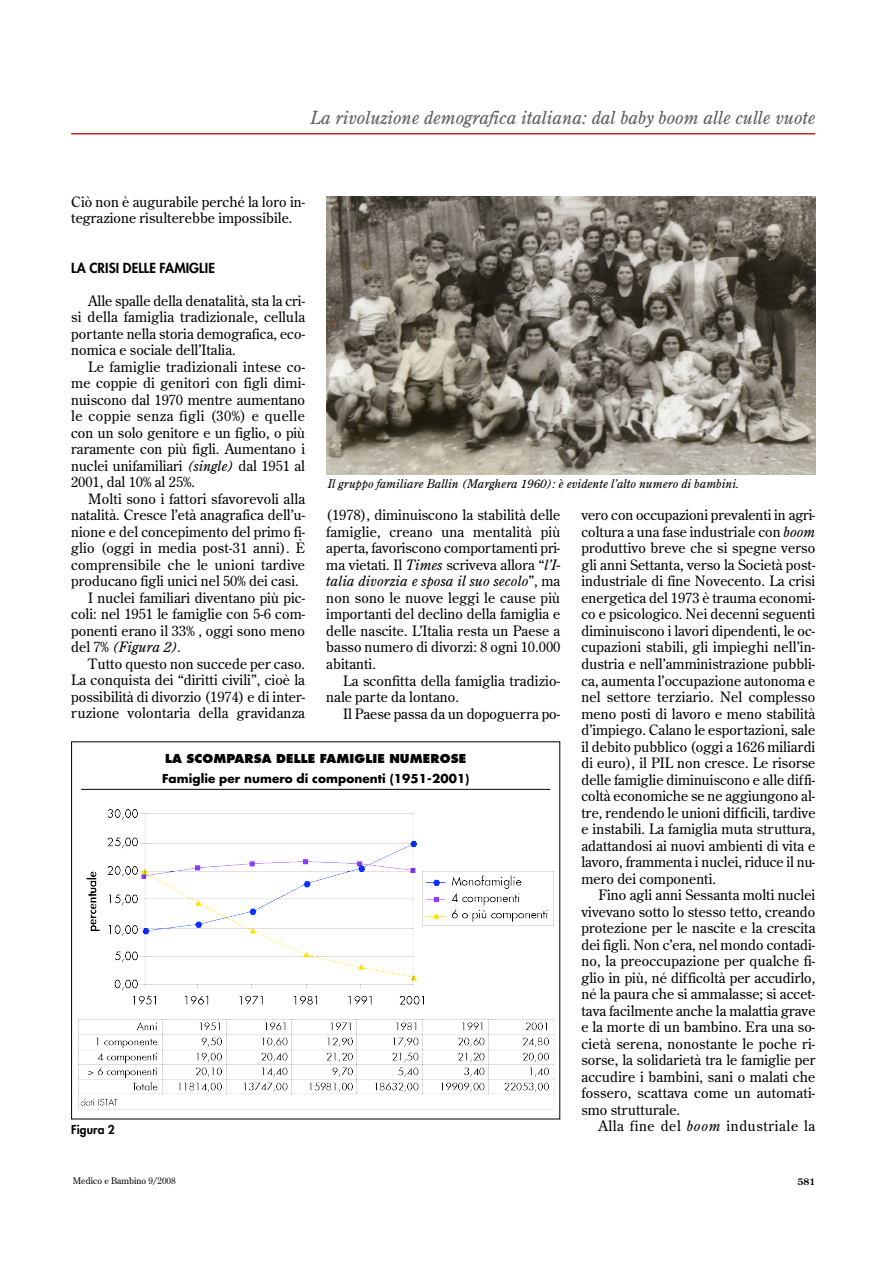
<style>
.page{position:relative;width:891px;height:1262px;background:#fff}
.page>*{position:absolute;margin:0;border:0;box-sizing:border-box;transform-origin:0 0}
.t1{font:italic 18px "Century Old Style";color:#5e5e5e}
.t2{font:14.25px/16.5px "Century Old Style";letter-spacing:.005em;color:#000;text-align:justify}
.t3{font:14.25px "Century Old Style";letter-spacing:.045em;color:#000}
.t4{font:italic 14.25px "Century Old Style";letter-spacing:.005em;color:#000}
.t5{font:800 13.5px "Futura";letter-spacing:.005em;color:#000}
.t6{font:italic 12px "Century Old Style";letter-spacing:.005em;color:#000}
.t7{font:700 12px "Futura";letter-spacing:.005em;color:#000}
.t8{font:800 12px "Futura";letter-spacing:.01em;color:#000}
.t9{font:800 12px "Futura";letter-spacing:.005em;color:#000}
.t10{font:9px "Century Old Style";color:#000}
.t11{font:700 9px "Century Old Style";color:#000}
.s1{font-style:italic}
.s2{font-style:normal}
</style>
<div class="page">
<hr style="left:71px;top:133px;width:744px;height:1px;background:#d51f1b">
<img style="left:78px;top:809px;width:476px;height:300px">
<svg style="left:81px;top:788px;width:470px;height:2px"></svg>
<img style="left:326px;top:196px;width:489px;height:278px">
<p class="t1" style="left:311px;top:111px;width:506px">La rivoluzione demografica italiana: dal baby boom alle culle vuote</p>
<p class="t2" style="left:71px;top:194px;width:235px">Ciò non è augurabile perché la loro in&shy;tegrazione risulterebbe impossibile.</p>
<p class="t5" style="left:71px;top:261px;width:145px">LA CRISI DELLE FAMIGLIE</p>
<p class="t2" style="left:71px;top:293px;width:235px;text-indent:17px">Alle spalle della denatalità, sta la cri&shy;si della famiglia tradizionale, cellula portante nella storia demografica, eco&shy;nomica e sociale dell’Italia.</p>
<p class="t2" style="left:71px;top:359px;width:235px;text-indent:17px">Le famiglie tradizionali intese co&shy;me coppie di genitori con figli dimi&shy;nuiscono dal 1970 mentre aumentano le coppie senza figli (30%) e quelle con un solo genitore e un figlio, o più raramente con più figli. Aumentano i nuclei unifamiliari <span class="s1">(single)</span> dal 1951 al 2001, dal 10% al 25%.</p>
<p class="t2" style="left:88px;top:491px;width:218px">Molti sono i fattori sfavorevoli alla</p>
<p class="t2" style="left:71px;top:508px;width:235px">natalità. Cresce l’età anagrafica dell’u-</p>
<p class="t2" style="left:71px;top:524px;width:235px">nione e del concepimento del primo fi-</p>
<p class="t2" style="left:71px;top:541px;width:235px">glio (oggi in media post-31 anni). È</p>
<p class="t2" style="left:71px;top:557px;width:235px">comprensibile che le unioni tardive</p>
<p class="t2" style="left:71px;top:574px;width:229px">producano figli unici nel 50% dei casi.</p>
<p class="t2" style="left:88px;top:590px;width:218px">I nuclei familiari diventano più pic-</p>
<p class="t2" style="left:71px;top:607px;width:235px">coli: nel 1951 le famiglie con 5-6 com-</p>
<p class="t2" style="left:71px;top:623px;width:235px">ponenti erano il 33% , oggi sono meno</p>
<p class="t4" style="left:71px;top:641px;width:112px"><span class="s2">del 7%</span> (Figura 2).</p>
<p class="t2" style="left:88px;top:656px;width:218px">Tutto questo non succede per caso.</p>
<p class="t2" style="left:71px;top:673px;width:235px">La conquista dei “diritti civili”, cioè la</p>
<p class="t2" style="left:71px;top:689px;width:235px">possibilità di divorzio (1974) e di inter-</p>
<p class="t2" style="left:71px;top:706px;width:235px">ruzione volontaria della gravidanza</p>
<p class="t6" style="left:328px;top:479px;width:413px">Il gruppo familiare Ballin (Marghera 1960): è evidente l’alto numero di bambini.</p>
<p class="t2" style="left:326px;top:508px;width:236px">(1978), diminuiscono la stabilità delle famiglie, creano una mentalità più aperta, favoriscono comportamenti pri&shy;ma vietati. Il <span class="s1">Times</span> scriveva allora “<span class="s1">l’I&shy;talia divorzia e sposa il suo secolo</span>”, ma non sono le nuove leggi le cause più importanti del declino della famiglia e delle nascite. L’Italia resta un Paese a basso numero di divorzi: 8 ogni 10.000 abitanti.</p>
<p class="t2" style="left:326px;top:673px;width:235px;text-indent:17px">La sconfitta della famiglia tradizio&shy;nale parte da lontano.</p>
<p class="t2" style="left:343px;top:706px;width:218px">Il Paese passa da un dopoguerra po-</p>
<p class="t2" style="left:581px;top:508px;width:236px">vero con occupazioni prevalenti in agri&shy;coltura a una fase industriale con <span class="s1">boom </span>produttivo breve che si spegne verso gli anni Settanta, verso la Società post&shy;industriale di fine Novecento. La crisi energetica del 1973 è trauma economi&shy;co e psicologico. Nei decenni seguenti diminuiscono i lavori dipendenti, le oc&shy;cupazioni stabili, gli impieghi nell’in&shy;dustria e nell’amministrazione pubbli&shy;ca, aumenta l’occupazione autonoma e nel settore terziario. Nel complesso meno posti di lavoro e meno stabilità d’impiego. Calano le esportazioni, sale il debito pubblico (oggi a 1626 miliardi di euro), il PIL non cresce. Le risorse delle famiglie diminuiscono e alle diffi&shy;coltà economiche se ne aggiungono al&shy;tre, rendendo le unioni difficili, tardive e instabili. La famiglia muta struttura, adattandosi ai nuovi ambienti di vita e lavoro, frammenta i nuclei, riduce il nu&shy;mero dei componenti.</p>
<p class="t2" style="left:581px;top:887px;width:236px;text-indent:17px">Fino agli anni Sessanta molti nuclei vivevano sotto lo stesso tetto, creando protezione per le nascite e la crescita dei figli. Non c’era, nel mondo contadi&shy;no, la preoccupazione per qualche fi&shy;glio in più, né difficoltà per accudirlo, né la paura che si ammalasse; si accet&shy;tava facilmente anche la malattia grave e la morte di un bambino. Era una so&shy;cietà serena, nonostante le poche ri&shy;sorse, la solidarietà tra le famiglie per accudire i bambini, sani o malati che fossero, scattava come un automati&shy;smo strutturale.</p>
<p class="t3" style="left:598px;top:1120px;width:218px">Alla fine del <span class="s1">boom</span> industriale la</p>
<p class="t8" style="left:165px;top:753px;width:303px">LA SCOMPARSA DELLE FAMIGLIE NUMEROSE</p>
<p class="t7" style="left:162px;top:772px;width:309px">Famiglie per numero di componenti (1951-2001)</p>
<p class="t9" style="left:71px;top:1123px;width:45px">Figura 2</p>
<p class="t10" style="left:73px;top:1176px;width:104px">Medico e Bambino 9/2008</p>
<p class="t11" style="left:798px;top:1178px;width:19px">581</p>
</div>
